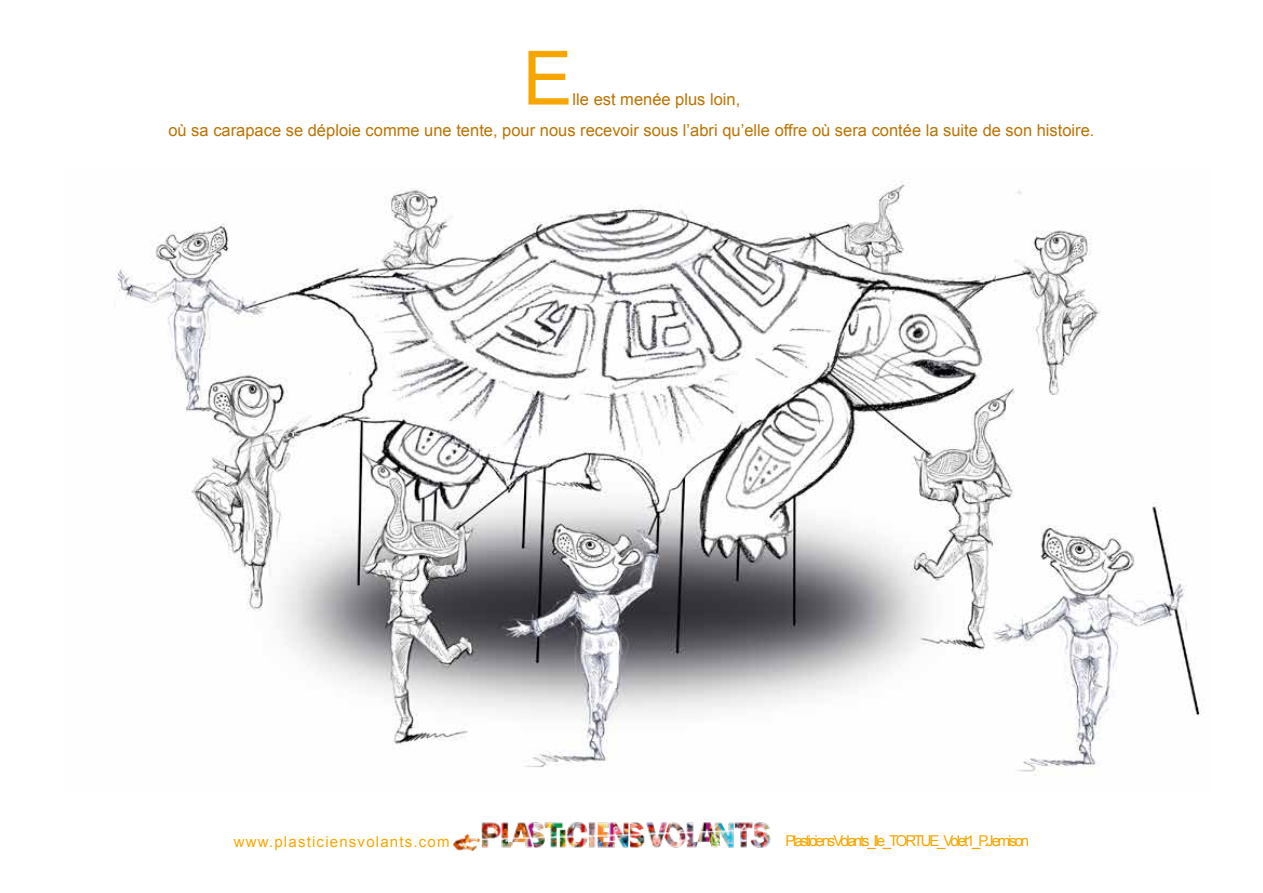
<style>
.page{position:relative;width:1263px;height:893px;background:#fff}
.page>*{position:absolute;margin:0;border:0;box-sizing:border-box;transform-origin:0 0}
.t1{font:75px "Arial";color:#f7a600}
.t2{font:16.5px/31.5px "Arial";color:#ba7300}
.t3{font:15px "Arial";letter-spacing:-.145em;color:#f7a600}
.t4{font:15px "Arial";letter-spacing:.08em;color:#f7a600}
</style>
<div class="page">
<img style="left:116px;top:181px;width:1087px;height:595px">
<img style="left:453px;top:822px;width:318px;height:29px">
<h1 class="t1" style="left:522px;top:29px;width:52px">E</h1>
<p class="t2" style="left:168px;top:83px;width:928px;text-indent:404px">lle est menée plus loin,<br>où sa carapace se déploie comme une tente, pour nous recevoir sous l’abri qu’elle offre où sera contée la suite de son histoire.</p>
<p class="t4" style="left:234px;top:831px;width:217px">www.plasticiensvolants.com</p>
<p class="t3" style="left:785px;top:831px;width:245px">PlasticiensVolants_Ile_TORTUE_Volet1_P.Jemison</p>
</div>
